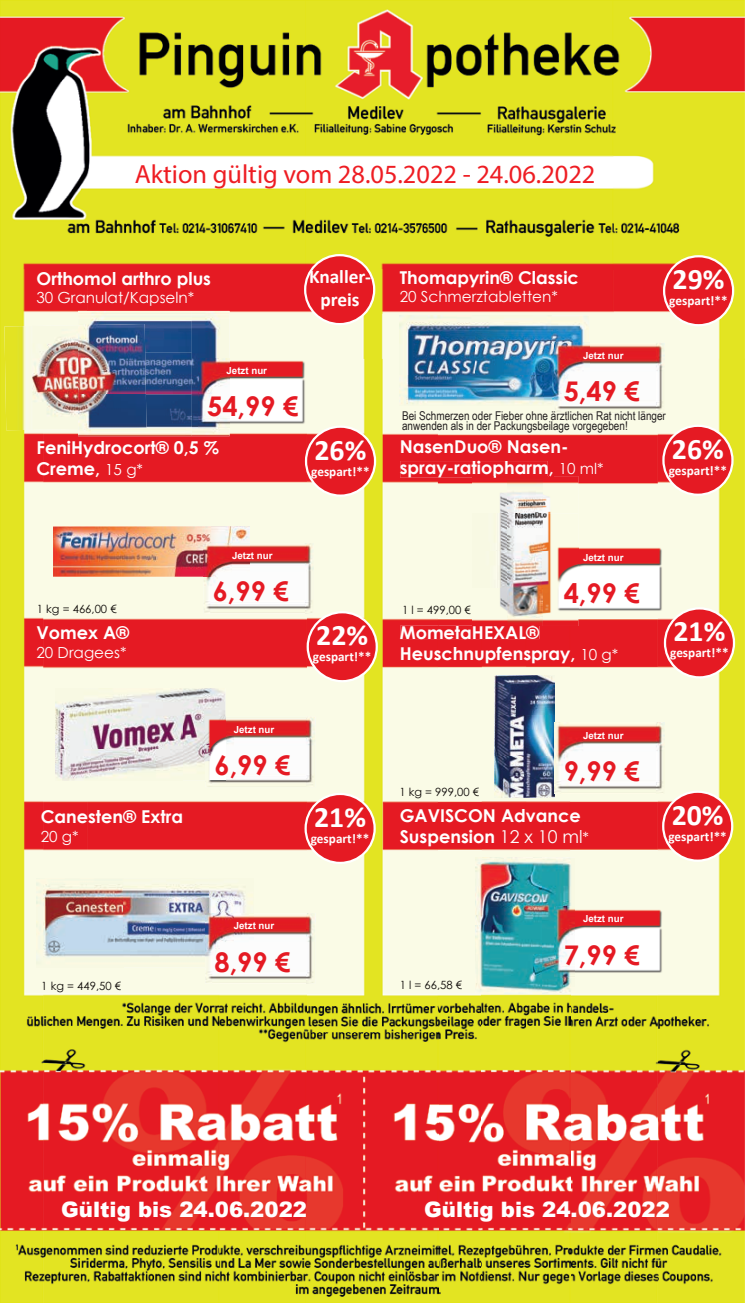
<style>
.page{position:relative;width:745px;height:1303px;background:#fff}
.page>*{position:absolute;margin:0;border:0;box-sizing:border-box;transform-origin:0 0}
.t1{font:700 29.75px "Calibri";color:#fff}
.t2{font:700 27.12px "Century Gothic";color:#e51a23}
.t3{font:26.38px "Myriad Pro";color:#ee1d23}
.t4{font:900 21.25px "Arial";color:#fff}
.t5{font:700 19.25px/23.1px "Calibri";color:#fff;text-align:center}
.t6{font:700 17.62px/21.2px "Century Gothic";color:#fff}
.t7{font:15.25px "Century Gothic";color:#fff}
.t8{font:700 13.25px "Calibri";color:#fff}
.t9{font:12.12px/10.1px "Arial Narrow";color:#231f20}
.t10{font:11.25px "Century Gothic";color:#0c0806}
.t11{font:700 9.75px "Arial";color:#fff}
.s1{font-weight:400;font-size:15.25px}
.s2{font-weight:400}
</style>
<div class="page">
<img style="left:0;top:0;width:613px;height:269px">
<img style="left:613px;top:0;width:131px;height:359px">
<img style="left:0;top:269px;width:87px;height:90px">
<div style="left:87px;top:269px;width:526px;height:45px;background:#e51a23"></div>
<img style="left:229px;top:314px;width:384px;height:45px">
<img style="left:0;top:359px;width:43px;height:943px">
<img style="left:307px;top:359px;width:130px;height:943px">
<img style="left:657px;top:359px;width:87px;height:943px">
<img style="left:43px;top:428px;width:264px;height:290px">
<img style="left:437px;top:405px;width:220px;height:88px">
<img style="left:437px;top:493px;width:44px;height:809px">
<img style="left:569px;top:493px;width:88px;height:809px">
<img style="left:526px;top:626px;width:43px;height:231px">
<img style="left:481px;top:639px;width:45px;height:218px">
<img style="left:43px;top:718px;width:44px;height:160px">
<img style="left:87px;top:780px;width:220px;height:118px">
<img style="left:219px;top:898px;width:88px;height:404px">
<img style="left:43px;top:967px;width:176px;height:335px">
<img style="left:481px;top:993px;width:88px;height:309px">
<div style="left:400px;top:625px;width:139px;height:14px;background:#e51a23"></div>
<img style="left:400px;top:461px;width:147px;height:16px">
<img style="left:53px;top:526px;width:197px;height:50px">
<img style="left:203px;top:543px;width:110px;height:70px">
<img style="left:203px;top:543px;width:47px;height:33px">
<svg style="left:305px;top:425px;width:71px;height:71px;background:#e9564b"></svg>
<img style="left:399px;top:315px;width:189px;height:90px">
<img style="left:554px;top:343px;width:110px;height:70px">
<img style="left:554px;top:343px;width:34px;height:62px">
<svg style="left:662px;top:255px;width:71px;height:71px;background:#e85341"></svg>
<img style="left:494px;top:675px;width:60px;height:122px">
<img style="left:554px;top:722px;width:110px;height:71px">
<svg style="left:663px;top:607px;width:71px;height:71px;background:#e9554a"></svg>
<img style="left:472px;top:476px;width:106px;height:75px">
<img style="left:472px;top:551px;width:82px;height:37px">
<img style="left:472px;top:588px;width:106px;height:38px">
<img style="left:472px;top:625px;width:67px;height:1px">
<img style="left:472px;top:476px;width:75px;height:1px">
<svg style="left:549px;top:472px;width:4px;height:5px"></svg>
<img style="left:554px;top:545px;width:110px;height:70px">
<svg style="left:662px;top:424px;width:71px;height:72px;background:#e9584c"></svg>
<img style="left:56px;top:688px;width:169px;height:92px">
<img style="left:205px;top:716px;width:110px;height:71px">
<img style="left:205px;top:716px;width:20px;height:64px">
<svg style="left:306px;top:611px;width:71px;height:71px;background:#e9554a"></svg>
<img style="left:78px;top:311px;width:113px;height:41px">
<img style="left:191px;top:311px;width:38px;height:125px">
<img style="left:146px;top:352px;width:46px;height:42px">
<img style="left:78px;top:394px;width:114px;height:42px">
<img style="left:198px;top:358px;width:110px;height:70px">
<img style="left:36px;top:878px;width:173px;height:89px">
<img style="left:209px;top:878px;width:44px;height:35px">
<img style="left:205px;top:913px;width:110px;height:70px">
<img style="left:205px;top:913px;width:48px;height:54px">
<svg style="left:304px;top:792px;width:71px;height:72px;background:#e9584e"></svg>
<img style="left:475px;top:857px;width:99px;height:136px">
<img style="left:554px;top:906px;width:110px;height:71px">
<svg style="left:661px;top:790px;width:71px;height:71px;background:#e9554b"></svg>
<svg style="left:304px;top:254px;width:71px;height:71px;background:#e85642"></svg>
<img style="left:4px;top:324px;width:142px;height:106px">
<h3 class="t3" style="left:135px;top:158px;width:462px">Aktion gültig vom 28.05.2022 - 24.06.2022</h3>
<p class="t6" style="left:36px;top:267px;width:176px">Orthomol arthro plus</p>
<p class="t7" style="left:36px;top:287px;width:159px">30 Granulat/Kapseln*</p>
<p class="t11" style="left:226px;top:363px;width:42px">Jetzt nur</p>
<p class="t5" style="left:309px;top:264px;width:63px">Knaller&shy;preis</p>
<p class="t6" style="left:399px;top:266px;width:180px">Thomapyrin® Classic</p>
<p class="t7" style="left:399px;top:286px;width:160px">20 Schmerztabletten*</p>
<p class="t11" style="left:582px;top:348px;width:42px">Jetzt nur</p>
<h1 class="t1" style="left:672px;top:258px;width:53px">29%</h1>
<p class="t8" style="left:669px;top:291px;width:60px">gespart!**</p>
<h2 class="t2" style="left:207px;top:386px;width:92px">54,99 €</h2>
<h2 class="t2" style="left:563px;top:370px;width:77px">5,49 €</h2>
<p class="t9" style="left:402px;top:410px;width:265px">Bei Schmerzen oder Fieber ohne ärztlichen Rat nicht länger anwenden als in der Packungsbeilage vorgegeben!</p>
<p class="t6" style="left:36px;top:436px;width:184px">FeniHydrocort® 0,5 %<br>Creme, <span class="s1">15 g*</span></p>
<h1 class="t1" style="left:314px;top:428px;width:53px">26%</h1>
<p class="t8" style="left:311px;top:461px;width:60px">gespart!**</p>
<p class="t6" style="left:399px;top:435px;width:205px">NasenDuo® Nasen&shy;spray-ratiopharm, <span class="s1">10 ml*</span></p>
<h1 class="t1" style="left:671px;top:428px;width:53px">26%</h1>
<p class="t8" style="left:668px;top:461px;width:60px">gespart!**</p>
<p class="t11" style="left:232px;top:548px;width:42px">Jetzt nur</p>
<p class="t11" style="left:582px;top:550px;width:42px">Jetzt nur</p>
<p class="t10" style="left:37px;top:600px;width:81px">1 kg = 466,00 €</p>
<h2 class="t2" style="left:212px;top:571px;width:77px">6,99 €</h2>
<p class="t10" style="left:402px;top:602px;width:70px">1 l = 499,00 €</p>
<h2 class="t2" style="left:563px;top:572px;width:77px">4,99 €</h2>
<p class="t6" style="left:36px;top:621px;width:94px">Vomex A®</p>
<p class="t7" style="left:36px;top:641px;width:91px">20 Dragees*</p>
<h1 class="t1" style="left:316px;top:614px;width:53px">22%</h1>
<p class="t8" style="left:313px;top:647px;width:60px">gespart!**</p>
<p class="t6" style="left:399px;top:621px;width:220px">MometaHEXAL®<br>Heuschnupfenspray, <span class="s1">10 g*</span></p>
<h1 class="t1" style="left:673px;top:610px;width:53px">21%</h1>
<p class="t8" style="left:669px;top:643px;width:60px">gespart!**</p>
<p class="t11" style="left:233px;top:722px;width:42px">Jetzt nur</p>
<p class="t11" style="left:582px;top:728px;width:42px">Jetzt nur</p>
<h2 class="t2" style="left:214px;top:744px;width:77px">6,99 €</h2>
<h2 class="t2" style="left:563px;top:750px;width:77px">9,99 €</h2>
<p class="t10" style="left:399px;top:783px;width:81px">1 kg = 999,00 €</p>
<p class="t6" style="left:41px;top:805px;width:144px">Canesten® Extra</p>
<p class="t7" style="left:41px;top:825px;width:39px">20 g*</p>
<h1 class="t1" style="left:314px;top:796px;width:53px">21%</h1>
<p class="t8" style="left:310px;top:829px;width:60px">gespart!**</p>
<p class="t6" style="left:399px;top:804px;width:191px">GAVISCON Advance<br>Suspension <span class="s2">12 x 10 ml</span><span class="s1">*</span></p>
<h1 class="t1" style="left:671px;top:793px;width:53px">20%</h1>
<p class="t8" style="left:668px;top:826px;width:60px">gespart!**</p>
<p class="t11" style="left:233px;top:918px;width:42px">Jetzt nur</p>
<p class="t11" style="left:582px;top:911px;width:42px">Jetzt nur</p>
<h2 class="t2" style="left:214px;top:940px;width:77px">8,99 €</h2>
<h2 class="t2" style="left:563px;top:934px;width:77px">7,99 €</h2>
<p class="t10" style="left:41px;top:977px;width:81px">1 kg = 449,50 €</p>
<p class="t10" style="left:399px;top:976px;width:64px">1 l = 66,58 €</p>
<p class="t4" style="left:61px;top:1193px;width:247px">Gültig bis 24.06.2022</p>
<p class="t4" style="left:424px;top:1193px;width:247px">Gültig bis 24.06.2022</p>
</div>
